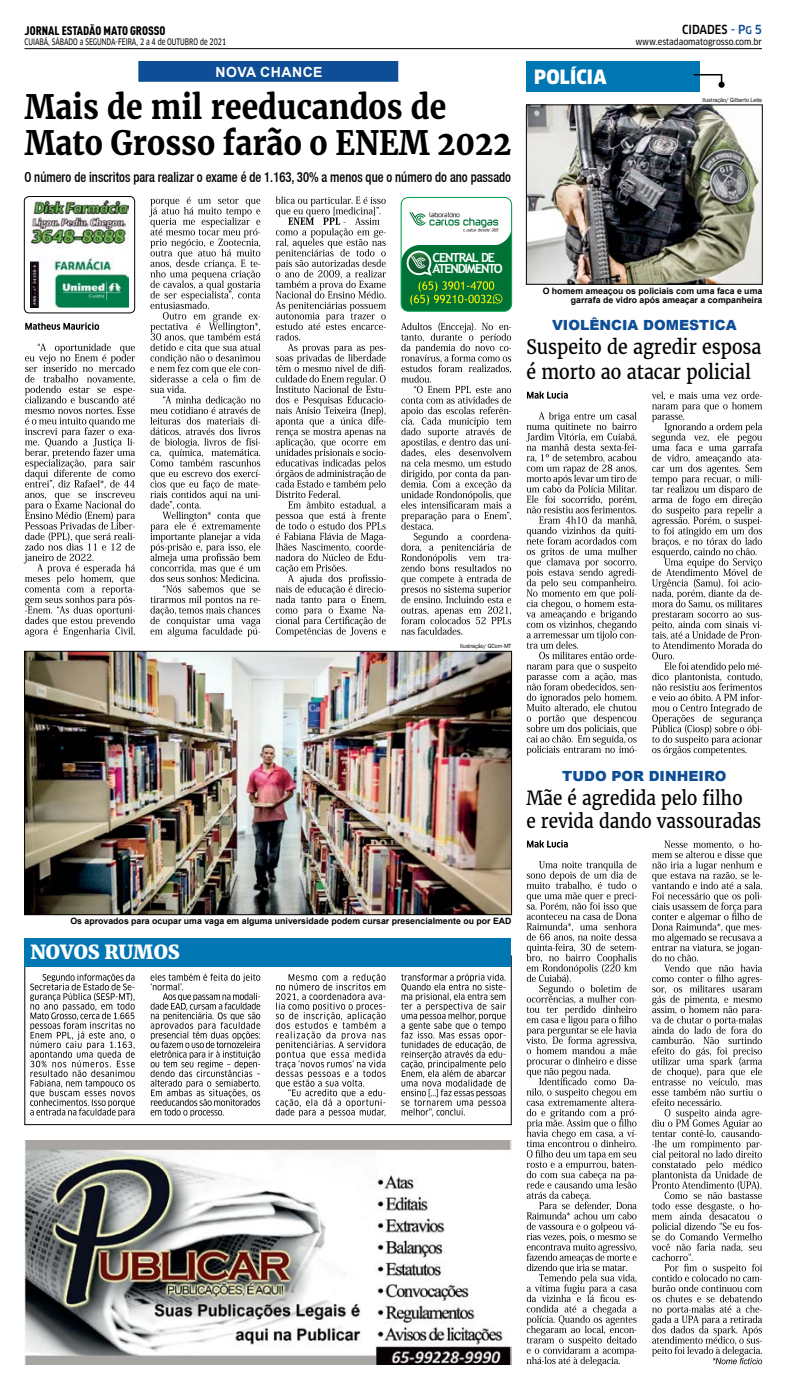
<style>
.page{position:relative;width:787px;height:1389px;background:#fff}
.page>*{position:absolute;margin:0;border:0;box-sizing:border-box;transform-origin:0 0}
.t1{font:700 33.25px/36.8px "Merriweather";color:#000;scale:.9 1}
.t2{font:19.69px/24.5px "Merriweather";color:#000;scale:.9 1}
.t3{font:19.25px/23.6px "Merriweather";color:#000;scale:.89 1}
.t4{font:800 19.25px "Merriweather";color:#fff}
.t5{font:900 condensed 19.25px "Clan OT";letter-spacing:.01em;color:#fff}
.t6{font:500 condensed 14px "Helvetica Neue";color:#000;scale:.9 1}
.t7{font:900 14px "Arial";color:#0e4e96}
.t8{font:700 14px "Arial";letter-spacing:.035em;color:#fff}
.t9{font:700 12.69px/11px "Trebuchet MS";letter-spacing:-.1em;color:#fff}
.t10{font:12.25px "DIN Cond Black Alternate";color:#000}
.t11{font:500 condensed 12.25px "Clan OT";color:#000;scale:.95 1}
.t12{font:700 8.75px/9.6px "Arial";color:#000;text-align:right}
.t13{font:8.75px "Clan OT Narrow News";color:#000;scale:.8 1}
.t14{font:8.75px "Clan OT Narrow News";color:#000}
.t15{font:6.12px "Franklin Gothic";letter-spacing:-.01em;color:#000;scale:.95 1}
.s1{color:#0e4e96}
.s2{font-size:10.5px;color:#0e4e96}
</style>
<div class="page">
<hr style="left:24px;top:48px;width:737px;height:1px;background:#000">
<svg style="left:24px;top:343px;width:111px;height:294px"></svg>
<svg style="left:25px;top:322px;width:74px;height:8px"></svg>
<div style="left:526px;top:61px;width:173px;height:31px;background:#0077b2"></div>
<svg style="left:693px;top:73px;width:31px;height:15px"></svg>
<div style="left:139px;top:62px;width:258px;height:19px;background:#0e4e96"></div>
<div style="left:138px;top:61px;width:260px;height:21px;border:1px solid #0e4e96"></div>
<svg style="left:526px;top:412px;width:110px;height:343px"></svg>
<svg style="left:527px;top:391px;width:40px;height:8px"></svg>
<svg style="left:651px;top:391px;width:111px;height:365px"></svg>
<div style="left:24px;top:196px;width:111px;height:117px;border:1px solid #000;border-radius:5px"></div>
<img style="left:31px;top:200px;width:98px;height:108px">
<div style="left:401px;top:197px;width:110px;height:114px;background:#007236;border-radius:7px"></div>
<div style="left:400px;top:197px;width:111px;height:114px;border:1px solid #00a651;border-radius:7px"></div>
<svg style="left:401px;top:197px;width:110px;height:109px"></svg>
<svg style="left:526px;top:861px;width:110px;height:505px"></svg>
<svg style="left:527px;top:840px;width:40px;height:8px"></svg>
<svg style="left:651px;top:840px;width:111px;height:524px"></svg>
<svg style="left:401px;top:322px;width:110px;height:313px"></svg>
<svg style="left:149px;top:197px;width:111px;height:440px"></svg>
<svg style="left:275px;top:196px;width:111px;height:441px"></svg>
<img style="left:528px;top:107px;width:232px;height:175px">
<div style="left:526px;top:105px;width:236px;height:179px;border:1px solid #000"></div>
<div style="left:25px;top:938px;width:486px;height:28px;background:#0077b2"></div>
<svg style="left:30px;top:974px;width:105px;height:143px"></svg>
<svg style="left:150px;top:974px;width:110px;height:143px"></svg>
<svg style="left:275px;top:974px;width:110px;height:143px"></svg>
<svg style="left:401px;top:974px;width:104px;height:143px"></svg>
<img style="left:25px;top:1140px;width:486px;height:225px">
<img style="left:26px;top:653px;width:483px;height:260px">
<div style="left:24px;top:651px;width:487px;height:264px;border:1px solid #000"></div>
<h3 class="t10" style="left:25px;top:23px;width:142px">JORNAL ESTADÃO MATO GROSSO</h3>
<p class="t13" style="left:25px;top:37px;width:253px">CUIABÁ, SÁBADO a SEGUNDA-FEIRA, 2 a 4 de OUTUBRO de 2021</p>
<h3 class="t8" style="left:215px;top:62px;width:109px">NOVA CHANCE</h3>
<h1 class="t1" style="left:25px;top:89px;width:542px">Mais de mil reeducandos de<br>Mato Grosso farão o ENEM 2022</h1>
<h3 class="t6" style="left:24px;top:168px;width:542px">O número de inscritos para realizar o exame é de 1.163, 30% a menos que o número do ano passado</h3>
<h3 class="t5" style="left:534px;top:66px;width:74px">POLÍCIA</h3>
<h3 class="t11" style="left:682px;top:23px;width:86px">CIDADES <span class="s1">- P</span><span class="s2">G</span> <span class="s1">5</span></h3>
<p class="t14" style="left:635px;top:37px;width:128px">www.estadaomatogrosso.com.br</p>
<p class="t15" style="left:702px;top:96px;width:64px">Ilustração/ Gilberto Leite</p>
<h3 class="t9" style="left:432px;top:252px;width:72px">CENTRAL DE<br>ATENDIMENTO</h3>
<p class="t12" style="left:542px;top:286px;width:221px">O homem ameaçou os policiais com uma faca e uma garrafa de vidro após ameaçar a companheira</p>
<h3 class="t7" style="left:552px;top:314px;width:186px">VIOLÊNCIA DOMESTICA</h3>
<h2 class="t2" style="left:526px;top:335px;width:263px">Suspeito de agredir esposa é morto ao atacar policial</h2>
<p class="t15" style="left:460px;top:642px;width:55px">Ilustração/ GCom-MT</p>
<h3 class="t7" style="left:562px;top:766px;width:165px">TUDO POR DINHEIRO</h3>
<h3 class="t3" style="left:526px;top:786px;width:265px">Mãe é agredida pelo filho<br>e revida dando vassouradas</h3>
<p class="t12" style="left:70px;top:916px;width:442px">Os aprovados para ocupar uma vaga em alguma universidade podem cursar presencialmente ou por EAD</p>
<h3 class="t4" style="left:30px;top:940px;width:151px">NOVOS RUMOS</h3>
</div>
